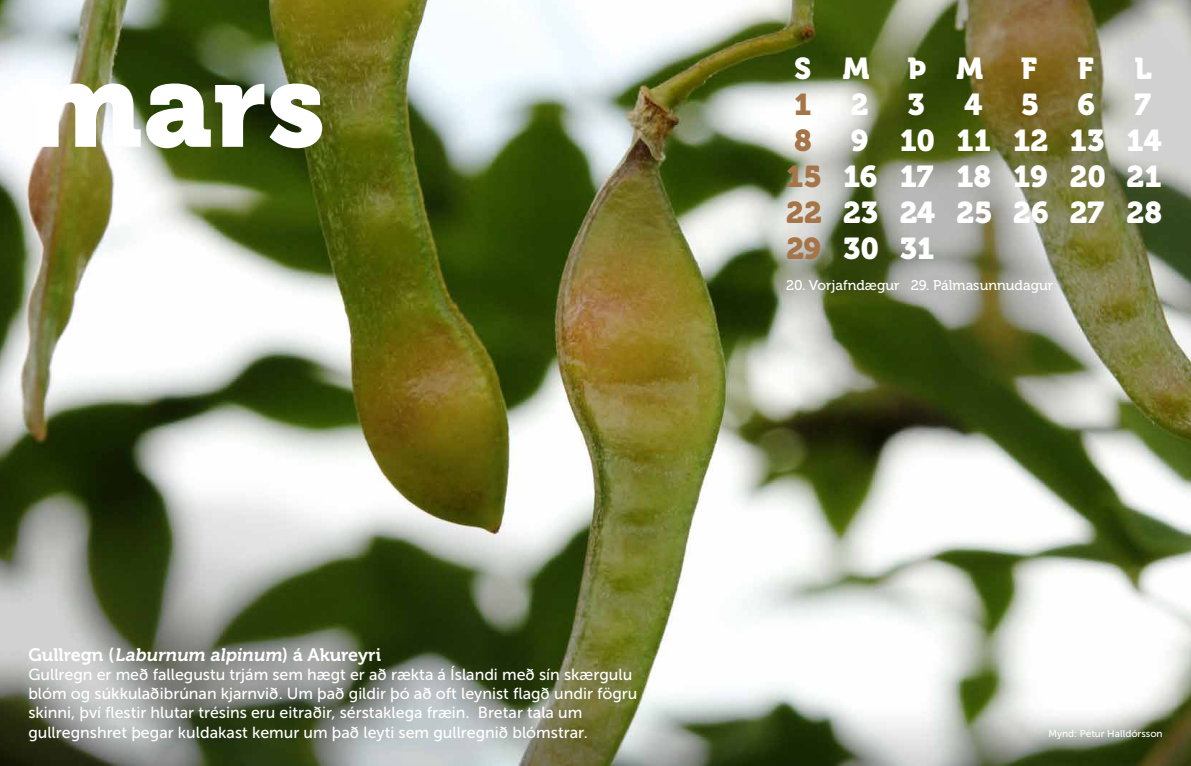
<style>
.page{position:relative;width:1191px;height:766px;background:#fff}
.page>*{position:absolute;margin:0;border:0;box-sizing:border-box;transform-origin:0 0}
.t1{font:120px "Museo 900";color:#fff}
.t2{font:30px/36px "Museo 900";letter-spacing:-.005em;color:#fff;text-align:justify}
.t3{font:30px "Museo 900";color:#a57449}
.t4{font:18px "Museo 700";color:#fff}
.t5{font:16px/19.2px "Museo Sans 500";color:#fff}
.t6{font:14px "Museo 500";color:#fff}
.t7{font:10px "Museo Sans 500";color:#fff}
.s1{font-style:italic}
.s2{color:#a57449}
</style>
<div class="page">
<img style="left:0;top:0;width:1191px;height:765px">
<h1 class="t1" style="left:28px;top:37px;width:299px">mars</h1>
<p class="t4" style="left:28px;top:644px;width:354px">Gullregn (<span class="s1">Laburnum alpinum</span>) á Akureyri</p>
<p class="t5" style="left:28px;top:664px;width:610px">Gullregn er með fallegustu trjám sem hægt er að rækta á Íslandi með sín skærgulu blóm og súkkulaðibrúnan kjarnvið. Um það gildir þó að oft leynist flagð undir fögru skinni, því flestir hlutar trésins eru eitraðir, sérstaklega fræin. Bretar tala um gullregnshret þegar kuldakast kemur um það leyti sem gullregnið blómstrar.</p>
<h2 class="t2" style="left:794px;top:51px;width:77px">S M</h2>
<h2 class="t2" style="left:907px;top:51px;width:77px">Þ M</h2>
<h2 class="t2" style="left:1021px;top:51px;width:18px">F</h2>
<h2 class="t2" style="left:1077px;top:51px;width:18px">F</h2>
<h2 class="t2" style="left:1134px;top:51px;width:19px">L</h2>
<h2 class="t3" style="left:794px;top:88px;width:19px">1</h2>
<h2 class="t2" style="left:850px;top:87px;width:19px">2</h2>
<h2 class="t2" style="left:907px;top:87px;width:19px">3</h2>
<h2 class="t2" style="left:964px;top:87px;width:20px">4</h2>
<h2 class="t2" style="left:1021px;top:87px;width:20px">5</h2>
<h2 class="t2" style="left:1077px;top:87px;width:19px">6</h2>
<h2 class="t2" style="left:1134px;top:87px;width:18px">7</h2>
<h2 class="t3" style="left:794px;top:124px;width:19px">8</h2>
<h2 class="t2" style="left:786px;top:123px;width:377px;text-indent:64px">9 10 11 12 13 14<br><span class="s2">15</span> 16 17 18 19 20 21<br><span class="s2">22</span> 23 24 25 26 27 28<br><span class="s2">29</span> 30 31</h2>
<p class="t6" style="left:786px;top:278px;width:268px">20. Vorjafndægur 29. Pálmasunnudagur</p>
<p class="t7" style="left:1048px;top:727px;width:116px">Mynd: Pétur Halldórsson</p>
</div>
